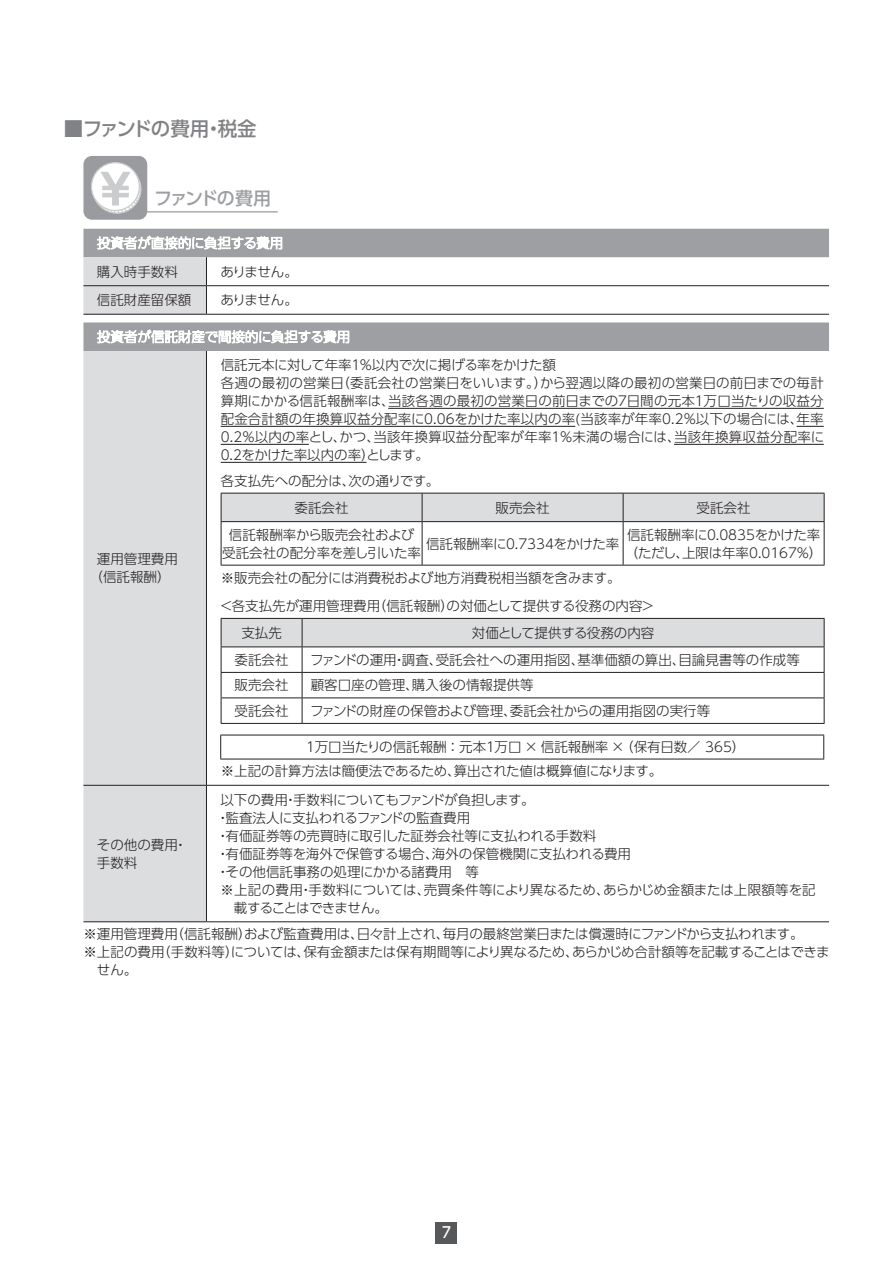
<style>
.page{position:relative;width:893px;height:1263px;background:#fff}
.page>*{position:absolute;margin:0;border:0;box-sizing:border-box;transform-origin:0 0}
.t1{font:500 19.5px "UD Shin Go Pro";letter-spacing:-.06em;color:#808285}
.t2{font:500 18px "UD Shin Go Pro";letter-spacing:-.095em;color:#9d9fa2}
.t3{font:500 15px "UD Shin Go Pro";color:#fff;scale:.9 1}
.t4{font:300 13.5px/18px "UD Shin Go Pro";color:#231f20}
.t5{font:300 13.5px "UD Shin Go Pro";letter-spacing:-.02em;color:#231f20}
.t6{font:300 13.5px "UD Shin Go Pro";letter-spacing:-.025em;color:#231f20}
.t7{font:300 13.5px "UD Shin Go Pro";letter-spacing:-.035em;color:#231f20}
.t8{font:300 13.5px "UD Shin Go Pro";letter-spacing:-.055em;color:#231f20}
</style>
<div class="page">
<div style="left:436px;top:1222px;width:21px;height:21px;background:#57585a"></div>
<div style="left:83px;top:156px;width:64px;height:64px;background:#999b9e;border-radius:9px"></div>
<div style="left:91px;top:163px;width:48px;height:48px;background:#fff;border-radius:50%"></div>
<div style="left:91px;top:162px;width:49px;height:49px;border:1px solid #cbccce;border-radius:50%"></div>
<svg style="left:100px;top:172px;width:42px;height:42px"></svg>
<hr style="left:128px;top:211px;width:150px;height:1px;background:#999b9e">
<svg style="left:83px;top:229px;width:746px;height:122px"></svg>
<div style="left:83px;top:257px;width:123px;height:664px;background:#dcdddf"></div>
<hr style="left:83px;top:285px;width:123px;height:1px;background:#231f20">
<hr style="left:206px;top:285px;width:623px;height:1px;background:#231f20">
<svg style="left:206px;top:257px;width:1px;height:57px"></svg>
<hr style="left:83px;top:314px;width:123px;height:1px;background:#231f20">
<hr style="left:206px;top:314px;width:623px;height:1px;background:#231f20">
<hr style="left:206px;top:351px;width:1px;height:434px;background:#231f20">
<hr style="left:83px;top:785px;width:123px;height:1px;background:#231f20">
<hr style="left:206px;top:785px;width:623px;height:1px;background:#231f20">
<hr style="left:206px;top:786px;width:1px;height:135px;background:#231f20">
<hr style="left:83px;top:921px;width:123px;height:1px;background:#231f20">
<hr style="left:206px;top:921px;width:623px;height:1px;background:#231f20">
<svg style="left:97px;top:235px;width:185px;height:15px"></svg>
<svg style="left:97px;top:329px;width:252px;height:15px"></svg>
<hr style="left:220px;top:735px;width:604px;height:1px;background:#231f20">
<svg style="left:220px;top:735px;width:1px;height:24px"></svg>
<svg style="left:823px;top:735px;width:1px;height:24px"></svg>
<hr style="left:220px;top:759px;width:604px;height:1px;background:#231f20">
<hr style="left:388px;top:408px;width:436px;height:1px;background:#231f20">
<hr style="left:221px;top:426px;width:354px;height:1px;background:#231f20">
<svg style="left:797px;top:426px;width:27px;height:1px"></svg>
<hr style="left:221px;top:444px;width:88px;height:1px;background:#231f20">
<hr style="left:674px;top:444px;width:150px;height:1px;background:#231f20">
<hr style="left:221px;top:462px;width:146px;height:1px;background:#231f20">
<div style="left:221px;top:493px;width:604px;height:29px;background:#dcdddf"></div>
<hr style="left:221px;top:521px;width:201px;height:1px;background:#231f20">
<hr style="left:221px;top:522px;width:1px;height:43px;background:#231f20">
<hr style="left:422px;top:521px;width:201px;height:1px;background:#231f20">
<hr style="left:422px;top:522px;width:1px;height:43px;background:#231f20">
<hr style="left:623px;top:521px;width:201px;height:1px;background:#231f20">
<hr style="left:623px;top:522px;width:1px;height:43px;background:#231f20">
<hr style="left:824px;top:522px;width:1px;height:43px;background:#231f20">
<hr style="left:221px;top:565px;width:201px;height:1px;background:#231f20">
<hr style="left:422px;top:565px;width:201px;height:1px;background:#231f20">
<hr style="left:623px;top:565px;width:201px;height:1px;background:#231f20">
<svg style="left:221px;top:618px;width:604px;height:105px"></svg>
<hr style="left:221px;top:723px;width:81px;height:1px;background:#231f20">
<hr style="left:302px;top:723px;width:522px;height:1px;background:#231f20">
<h1 class="t1" style="left:64px;top:112px;width:194px">■ファンドの費用・税金</h1>
<h2 class="t2" style="left:154px;top:184px;width:118px">ファンドの費用</h2>
<p class="t4" style="left:97px;top:262px;width:82px">購入時手数料</p>
<p class="t4" style="left:220px;top:262px;width:79px">ありません。</p>
<p class="t4" style="left:97px;top:290px;width:96px">信託財産留保額</p>
<p class="t4" style="left:220px;top:290px;width:79px">ありません。</p>
<p class="t4" style="left:90px;top:550px;width:90px;text-align:center">運用管理費用（信託報酬）</p>
<p class="t4" style="left:221px;top:356px;width:605px">信託元本に対して年率１％以内で次に掲げる率をかけた額<br>各週の最初の営業日（委託会社の営業日をいいます。）から翌週以降の最初の営業日の前日までの毎計算期にかかる信託報酬率は、当該各週の最初の営業日の前日までの７日間の元本１万口当たりの収益分配金合計額の年換算収益分配率に0.06をかけた率以内の率(当該率が年率0.2％以下の場合には、年率0.2％以内の率とし、かつ、当該年換算収益分配率が年率１％未満の場合には、当該年換算収益分配率に0.2をかけた率以内の率）とします。</p>
<p class="t4" style="left:295px;top:467px;width:146px;line-height:26.7px;text-indent:-74px">各支払先への配分は、次の通りです。委託会社</p>
<p class="t4" style="left:496px;top:498px;width:55px">販売会社</p>
<p class="t4" style="left:697px;top:498px;width:55px">受託会社</p>
<p class="t4" style="left:222px;top:525px;width:200px;text-align:center">信託報酬率から販売会社および受託会社の配分率を差し引いた率</p>
<p class="t4" style="left:426px;top:534px;width:195px">信託報酬率に0.7334をかけた率</p>
<p class="t4" style="left:625px;top:525px;width:199px">信託報酬率に0.0835をかけた率（ただし、上限は年率0.0167％）</p>
<p class="t4" style="left:219px;top:563px;width:437px;line-height:28.5px">※販売会社の配分には消費税および地方消費税相当額を含みます。<br>＜各支払先が運用管理費用（信託報酬）の対価として提供する役務の内容＞</p>
<p class="t4" style="left:241px;top:623px;width:42px">支払先</p>
<p class="t4" style="left:472px;top:623px;width:184px">対価として提供する役務の内容</p>
<p class="t4" style="left:235px;top:650px;width:55px">委託会社</p>
<p class="t4" style="left:310px;top:650px;width:491px">ファンドの運用・調査、受託会社への運用指図、基準価額の算出、目論見書等の作成等</p>
<p class="t4" style="left:235px;top:676px;width:55px">販売会社</p>
<p class="t4" style="left:311px;top:676px;width:224px">顧客口座の管理、購入後の情報提供等</p>
<p class="t4" style="left:235px;top:701px;width:55px">受託会社</p>
<p class="t4" style="left:310px;top:701px;width:402px">ファンドの財産の保管および管理、委託会社からの運用指図の実行等</p>
<p class="t4" style="left:221px;top:734px;width:526px;line-height:24px;text-indent:83px">１万口当たりの信託報酬 ：元本１万口 × 信託報酬率 × （保有日数／ 365）※上記の計算方法は簡便法であるため、算出された値は概算値になります。</p>
<p class="t7" style="left:220px;top:789px;width:316px">以下の費用・手数料についてもファンドが負担します。</p>
<p class="t5" style="left:216px;top:807px;width:256px">・監査法人に支払われるファンドの監査費用</p>
<p class="t4" style="left:216px;top:826px;width:382px">・有価証券等の売買時に取引した証券会社等に支払われる手数料</p>
<p class="t4" style="left:216px;top:844px;width:416px">・有価証券等を海外で保管する場合、海外の保管機関に支払われる費用</p>
<p class="t4" style="left:216px;top:862px;width:264px">・その他信託事務の処理にかかる諸費用　等</p>
<p class="t4" style="left:220px;top:880px;width:597px">※上記の費用・手数料については、売買条件等により異なるため、あらかじめ金額または上限額等を記</p>
<p class="t8" style="left:234px;top:896px;width:156px">載することはできません。</p>
<p class="t5" style="left:83px;top:923px;width:722px">※運用管理費用（信託報酬）および監査費用は、日々計上され、毎月の最終営業日または償還時にファンドから支払われます。</p>
<p class="t6" style="left:83px;top:941px;width:748px">※上記の費用（手数料等）については、保有金額または保有期間等により異なるため、あらかじめ合計額等を記載することはできま</p>
<p class="t4" style="left:97px;top:960px;width:42px">せん。</p>
<p class="t4" style="left:97px;top:835px;width:92px">その他の費用・手数料</p>
<p class="t3" style="left:442px;top:1220px;width:11px">7</p>
</div>
